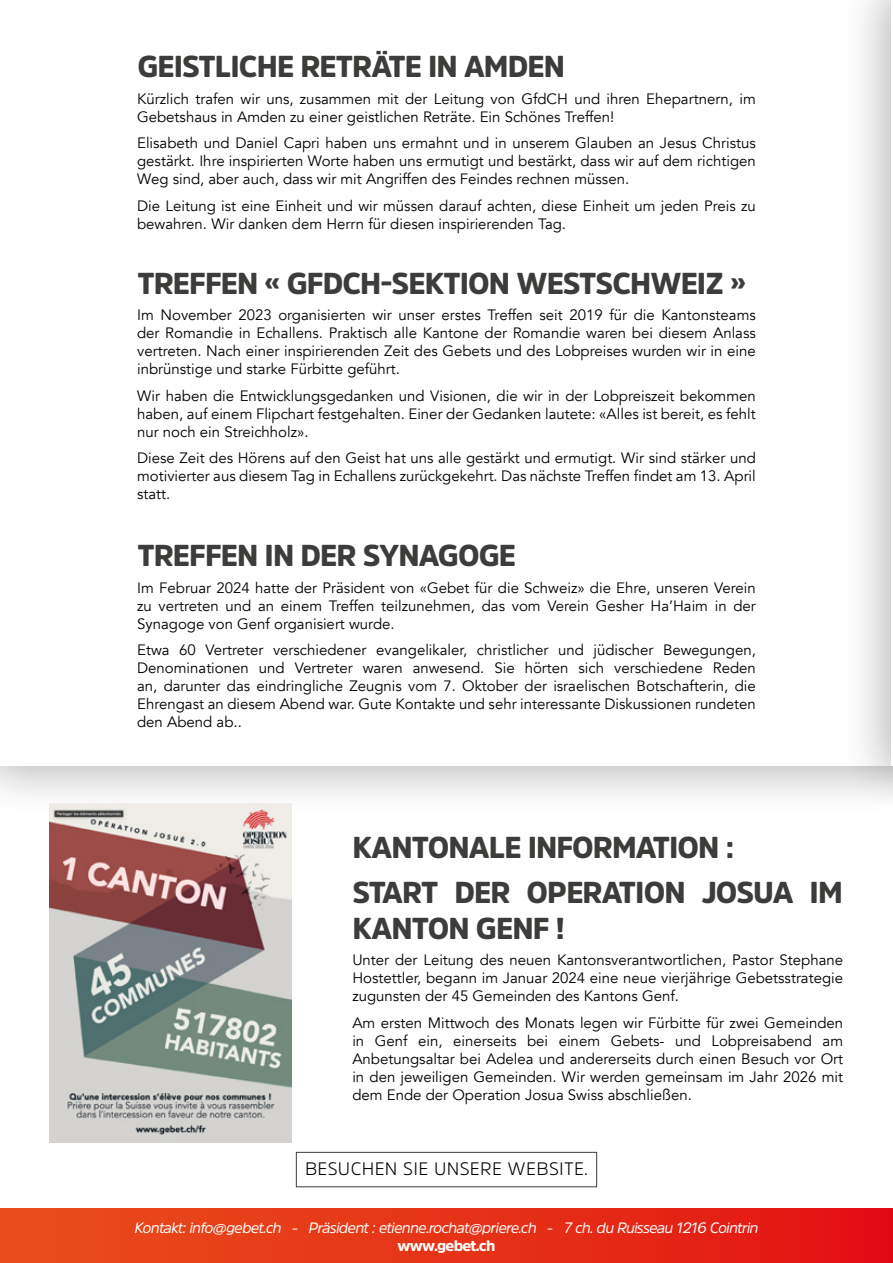
<style>
.page{position:relative;width:893px;height:1263px;background:#fff}
.page>*{position:absolute;margin:0;border:0;box-sizing:border-box;transform-origin:0 0}
.t1{font:900 30px/44.5px "Amsi Pro";letter-spacing:-.03em;color:#3c3c3b}
.t2{font:300 18px "Amsi Pro";letter-spacing:.02em;color:#000}
.t3{font:15px/18px "Avenir";color:#000;text-align:justify}
.t4{font:italic 15px "Amsi Pro";letter-spacing:-.05em;color:#fff}
.t5{font:900 15px "Amsi Pro";letter-spacing:-.05em;color:#fff}
</style>
<div class="page">
<div style="left:0;top:0;width:893px;height:819px;background:#000;opacity:.35"></div>
<div style="left:0;top:0;width:893px;height:766px;background:#fff"></div>
<div style="left:0;top:1209px;width:893px;height:54px;background:linear-gradient(to right,#e9511b,#e31113)"></div>
<div style="left:296px;top:1152px;width:301px;height:35px;border:1px solid #3c3c3b"></div>
<div style="left:839px;top:0;width:54px;height:819px;background:#000;opacity:.35"></div>
<hr style="left:891px;top:0;width:2px;height:766px;background:#fff">
<img style="left:50px;top:804px;width:241px;height:338px">
<h1 class="t1" style="left:137px;top:44px;width:429px">GEISTLICHE RETRÄTE IN AMDEN</h1>
<p class="t3" style="left:137px;top:90px;width:620px">Kürzlich trafen wir uns, zusammen mit der Leitung von GfdCH und ihren Ehepartnern, im<br>Gebetshaus in Amden zu einer geistlichen Reträte. Ein Schönes Treffen!</p>
<p class="t3" style="left:137px;top:135px;width:620px">Elisabeth und Daniel Capri haben uns ermahnt und in unserem Glauben an Jesus Christus gestärkt. Ihre inspirierten Worte haben uns ermutigt und bestärkt, dass wir auf dem richtigen Weg sind, aber auch, dass wir mit Angriffen des Feindes rechnen müssen.</p>
<p class="t3" style="left:137px;top:197px;width:620px">Die Leitung ist eine Einheit und wir müssen darauf achten, diese Einheit um jeden Preis zu bewahren. Wir danken dem Herrn für diesen inspirierenden Tag.</p>
<h1 class="t1" style="left:137px;top:260px;width:610px">TREFFEN « GFDCH-SEKTION WESTSCHWEIZ »</h1>
<p class="t3" style="left:137px;top:306px;width:620px">Im November 2023 organisierten wir unser erstes Treffen seit 2019 für die Kantonsteams der Romandie in Echallens. Praktisch alle Kantone der Romandie waren bei diesem Anlass vertreten. Nach einer inspirierenden Zeit des Gebets und des Lobpreises wurden wir in eine inbrünstige und starke Fürbitte geführt.</p>
<p class="t3" style="left:137px;top:387px;width:620px">Wir haben die Entwicklungsgedanken und Visionen, die wir in der Lobpreiszeit bekommen haben, auf einem Flipchart festgehalten. Einer der Gedanken lautete: «Alles ist bereit, es fehlt nur noch ein Streichholz».</p>
<p class="t3" style="left:137px;top:449px;width:620px">Diese Zeit des Hörens auf den Geist hat uns alle gestärkt und ermutigt. Wir sind stärker und motivierter aus diesem Tag in Echallens zurückgekehrt. Das nächste Treffen findet am 13. April statt.</p>
<h1 class="t1" style="left:137px;top:533px;width:380px">TREFFEN IN DER SYNAGOGE</h1>
<p class="t3" style="left:137px;top:579px;width:620px">Im Februar 2024 hatte der Präsident von «Gebet für die Schweiz» die Ehre, unseren Verein zu vertreten und an einem Treffen teilzunehmen, das vom Verein Gesher Ha’Haim in der Synagoge von Genf organisiert wurde.</p>
<p class="t3" style="left:137px;top:641px;width:620px">Etwa 60 Vertreter verschiedener evangelikaler, christlicher und jüdischer Bewegungen, Denominationen und Vertreter waren anwesend. Sie hörten sich verschiedene Reden an, darunter das eindringliche Zeugnis vom 7. Oktober der israelischen Botschafterin, die Ehrengast an diesem Abend war. Gute Kontakte und sehr interessante Diskussionen rundeten den Abend ab..</p>
<h1 class="t1" style="left:353px;top:825px;width:492px">KANTONALE INFORMATION :<br>START DER OPERATION JOSUA IM</h1>
<h1 class="t1" style="left:353px;top:905px;width:214px">KANTON GENF !</h1>
<p class="t3" style="left:352px;top:951px;width:492px">Unter der Leitung des neuen Kantonsverantwortlichen, Pastor Stephane Hostettler, begann im Januar 2024 eine neue vierjährige Gebetsstrategie zugunsten der 45 Gemeinden des Kantons Genf.</p>
<p class="t3" style="left:352px;top:1014px;width:492px">Am ersten Mittwoch des Monats legen wir Fürbitte für zwei Gemeinden in Genf ein, einerseits bei einem Gebets- und Lobpreisabend am Anbetungsaltar bei Adelea und andererseits durch einen Besuch vor Ort in den jeweiligen Gemeinden. Wir werden gemeinsam im Jahr 2026 mit dem Ende der Operation Josua Swiss abschließen.</p>
<p class="t2" style="left:305px;top:1156px;width:285px">BESUCHEN SIE UNSERE WEBSITE.</p>
<p class="t4" style="left:134px;top:1218px;width:625px">Kontakt: info@gebet.ch - Präsident : etienne.rochat@priere.ch - 7 ch. du Ruisseau 1216 Cointrin</p>
<p class="t5" style="left:398px;top:1236px;width:99px">www.gebet.ch</p>
</div>
